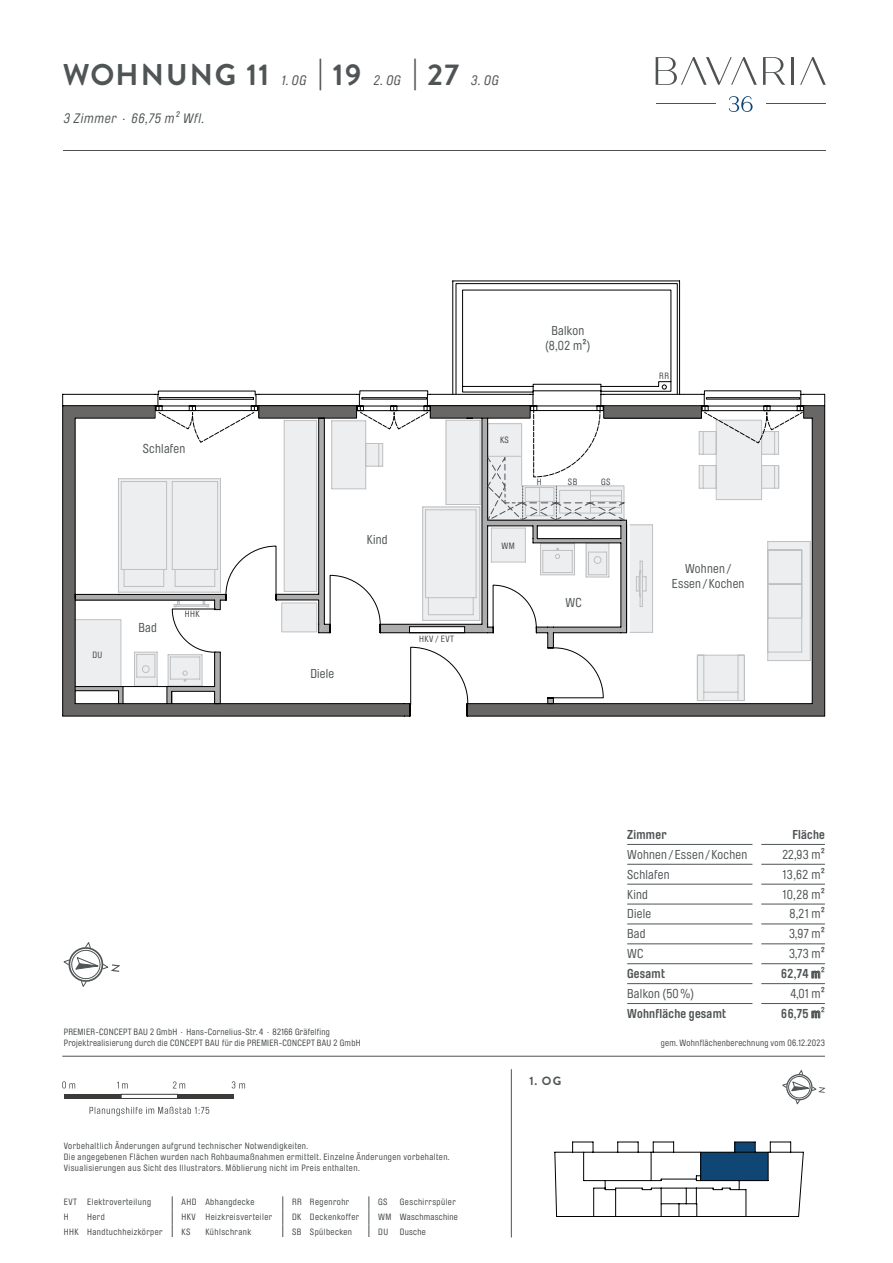
<style>
.page{position:relative;width:893px;height:1263px;background:#fff}
.page>*{position:absolute;margin:0;border:0;box-sizing:border-box;transform-origin:0 0}
.t1{font:700 30px "Brandon Grotesque";letter-spacing:.07em;color:#4f5455}
.t2{font:700 30px "Brandon Grotesque";letter-spacing:.05em;color:#4f5455}
.t3{font:italic 13.5px "Brauer LL";letter-spacing:.05em;color:#4f5455}
.t4{font:12.75px/15.3px "Brauer LL";letter-spacing:.02em;color:#4f5455;text-align:center}
.t5{font:700 12.75px "Brauer LL";letter-spacing:.02em;color:#4f5455}
.t6{font:700 12px "Brandon Grotesque";color:#4f5455}
.t7{font:9px/10.8px "Brauer LL";letter-spacing:.05em;color:#434748}
.t8{font:9px/10.8px "Brauer LL";letter-spacing:.03em;color:#434748}
.s1{font-style:normal}
.s2{font-weight:700}
</style>
<div class="page">
<hr style="left:452px;top:281px;width:1px;height:113px;background:#000">
<hr style="left:679px;top:281px;width:1px;height:113px;background:#000">
<hr style="left:453px;top:281px;width:227px;height:1px;background:#000">
<svg style="left:158px;top:283px;width:643px;height:110px"></svg>
<svg style="left:62px;top:393px;width:763px;height:323px"></svg>
<svg style="left:155px;top:405px;width:649px;height:121px"></svg>
<svg style="left:763px;top:57px;width:22px;height:28px"></svg>
<hr style="left:792px;top:57px;width:2px;height:28px;background:#4f5253">
<svg style="left:656px;top:57px;width:101px;height:28px"></svg>
<svg style="left:800px;top:57px;width:26px;height:28px"></svg>
<svg style="left:729px;top:96px;width:24px;height:16px"></svg>
<hr style="left:656px;top:104px;width:59px;height:1px;background:#4f5253">
<hr style="left:766px;top:104px;width:60px;height:1px;background:#4f5253">
<svg style="left:782px;top:1070px;width:43px;height:34px"></svg>
<hr style="left:62px;top:1056px;width:763px;height:1px;background:#4f5455">
<hr style="left:511px;top:1069px;width:1px;height:168px;background:#4f5455">
<hr style="left:64px;top:1094px;width:57px;height:4px;background:#3b3b3a">
<hr style="left:178px;top:1094px;width:56px;height:4px;background:#3b3b3a">
<div style="left:121px;top:1094px;width:57px;height:4px;border:1px solid #3b3b3a"></div>
<svg style="left:90px;top:1107px;width:119px;height:9px"></svg>
<svg style="left:62px;top:1081px;width:13px;height:7px"></svg>
<svg style="left:117px;top:1081px;width:11px;height:7px"></svg>
<svg style="left:173px;top:1081px;width:12px;height:7px"></svg>
<svg style="left:232px;top:1081px;width:13px;height:7px"></svg>
<svg style="left:64px;top:942px;width:56px;height:44px"></svg>
<svg style="left:172px;top:1196px;width:1px;height:41px"></svg>
<svg style="left:283px;top:1196px;width:1px;height:41px"></svg>
<svg style="left:369px;top:1196px;width:1px;height:41px"></svg>
<hr style="left:627px;top:844px;width:126px;height:1px;background:#4f5455">
<hr style="left:627px;top:864px;width:126px;height:1px;background:#4f5455">
<hr style="left:627px;top:884px;width:126px;height:1px;background:#4f5455">
<hr style="left:627px;top:904px;width:126px;height:1px;background:#4f5455">
<hr style="left:627px;top:924px;width:126px;height:1px;background:#4f5455">
<hr style="left:627px;top:943px;width:126px;height:1px;background:#4f5455">
<hr style="left:627px;top:963px;width:126px;height:1px;background:#4f5455">
<hr style="left:627px;top:983px;width:126px;height:1px;background:#4f5455">
<hr style="left:627px;top:1003px;width:126px;height:1px;background:#4f5455">
<hr style="left:761px;top:844px;width:64px;height:1px;background:#4f5455">
<hr style="left:761px;top:864px;width:64px;height:1px;background:#4f5455">
<hr style="left:761px;top:884px;width:64px;height:1px;background:#4f5455">
<hr style="left:761px;top:904px;width:64px;height:1px;background:#4f5455">
<hr style="left:761px;top:924px;width:64px;height:1px;background:#4f5455">
<hr style="left:761px;top:943px;width:64px;height:1px;background:#4f5455">
<hr style="left:761px;top:963px;width:64px;height:1px;background:#4f5455">
<hr style="left:761px;top:983px;width:64px;height:1px;background:#4f5455">
<hr style="left:761px;top:1003px;width:64px;height:1px;background:#4f5455">
<hr style="left:64px;top:150px;width:762px;height:1px;background:#4f5253">
<svg style="left:554px;top:1142px;width:250px;height:75px"></svg>
<h1 class="t1" style="left:63px;top:58px;width:208px">WOHNUNG 11</h1>
<h2 class="t3" style="left:282px;top:73px;width:26px">1. OG</h2>
<h2 class="t3" style="left:64px;top:111px;width:142px">3 Zimmer <span class="s1">·</span> 66,75 m² Wfl.</h2>
<h1 class="t2" style="left:318px;top:58px;width:45px">| 19</h1>
<h2 class="t3" style="left:374px;top:73px;width:29px">2. OG</h2>
<h1 class="t2" style="left:412px;top:58px;width:48px">| 27</h1>
<h2 class="t3" style="left:471px;top:73px;width:29px">3. OG</h2>
<h3 class="t4" style="left:143px;top:441px;width:44px">Schlafen</h3>
<p class="t7" style="left:92px;top:650px;width:11px">DU</p>
<h3 class="t4" style="left:138px;top:620px;width:20px">Bad</h3>
<p class="t7" style="left:185px;top:609px;width:16px">HHK</p>
<h3 class="t4" style="left:367px;top:533px;width:22px">Kind</h3>
<h3 class="t4" style="left:310px;top:667px;width:25px">Diele</h3>
<p class="t7" style="left:419px;top:634px;width:36px">HKV / EVT</p>
<h3 class="t4" style="left:546px;top:324px;width:46px">Balkon (8,02 m<span class="s2">²</span>)</h3>
<p class="t7" style="left:500px;top:435px;width:10px">KS</p>
<p class="t7" style="left:501px;top:541px;width:15px">WM</p>
<p class="t7" style="left:537px;top:477px;width:6px">H</p>
<p class="t7" style="left:601px;top:477px;width:11px">GS</p>
<p class="t7" style="left:568px;top:477px;width:11px">SB</p>
<h3 class="t4" style="left:566px;top:595px;width:18px">WC</h3>
<p class="t7" style="left:659px;top:371px;width:11px">RR</p>
<h3 class="t4" style="left:672px;top:562px;width:74px">Wohnen /<br>Essen / Kochen</h3>
<h3 class="t5" style="left:627px;top:828px;width:41px">Zimmer</h3>
<h3 class="t5" style="left:792px;top:828px;width:34px">Fläche</h3>
<h3 class="t4" style="left:627px;top:848px;width:122px">Wohnen / Essen / Kochen</h3>
<h3 class="t4" style="left:782px;top:848px;width:44px">22,93 m<span class="s2">²</span></h3>
<h3 class="t4" style="left:627px;top:867px;width:44px">Schlafen</h3>
<h3 class="t4" style="left:783px;top:867px;width:44px">13,62 m<span class="s2">²</span></h3>
<h3 class="t4" style="left:627px;top:887px;width:22px">Kind</h3>
<h3 class="t4" style="left:783px;top:887px;width:44px">10,28 m<span class="s2">²</span></h3>
<h3 class="t4" style="left:627px;top:907px;width:25px">Diele</h3>
<h3 class="t4" style="left:789px;top:907px;width:37px">8,21 m<span class="s2">²</span></h3>
<h3 class="t4" style="left:627px;top:927px;width:20px">Bad</h3>
<h3 class="t4" style="left:789px;top:927px;width:37px">3,97 m<span class="s2">²</span></h3>
<h3 class="t4" style="left:627px;top:947px;width:18px">WC</h3>
<h3 class="t4" style="left:789px;top:947px;width:37px">3,73 m<span class="s2">²</span></h3>
<h3 class="t5" style="left:627px;top:967px;width:39px">Gesamt</h3>
<h3 class="t5" style="left:781px;top:967px;width:45px">62,74 m²</h3>
<h3 class="t4" style="left:627px;top:987px;width:68px">Balkon (50 %)</h3>
<h3 class="t4" style="left:790px;top:987px;width:36px">4,01 m<span class="s2">²</span></h3>
<h3 class="t5" style="left:627px;top:1007px;width:100px">Wohnfläche gesamt</h3>
<h3 class="t5" style="left:781px;top:1007px;width:45px">66,75 m²</h3>
<p class="t8" style="left:64px;top:1027px;width:298px">PREMIER-CONCEPT BAU 2 GmbH · Hans-Cornelius-Str. 4 · 82166 Gräfelfing<br>Projektrealisierung durch die CONCEPT BAU für die PREMIER-CONCEPT BAU 2 GmbH</p>
<p class="t8" style="left:661px;top:1037px;width:166px">gem. Wohnflächenberechnung vom 06.12.2023</p>
<p class="t7" style="left:64px;top:1141px;width:387px">Vorbehaltlich Änderungen aufgrund technischer Notwendigkeiten.<br>Die angegebenen Flächen wurden nach Rohbaumaßnahmen ermittelt. Einzelne Änderungen vorbehalten.<br>Visualisierungen aus Sicht des Illustrators. Möblierung nicht im Preis enthalten.</p>
<p class="t7" style="left:64px;top:1197px;width:89px">EVT Elektroverteilung</p>
<p class="t7" style="left:182px;top:1197px;width:74px">AHD Abhangdecke</p>
<p class="t7" style="left:292px;top:1197px;width:59px">RR Regenrohr</p>
<p class="t7" style="left:378px;top:1197px;width:11px">GS</p>
<p class="t7" style="left:400px;top:1197px;width:57px">Geschirrspüler</p>
<p class="t7" style="left:64px;top:1211px;width:6px">H</p>
<p class="t7" style="left:87px;top:1211px;width:19px">Herd</p>
<p class="t7" style="left:182px;top:1211px;width:92px">HKV Heizkreisverteiler</p>
<p class="t7" style="left:292px;top:1211px;width:69px">DK Deckenkoffer</p>
<p class="t8" style="left:378px;top:1211px;width:81px">WM Waschmaschine</p>
<p class="t7" style="left:64px;top:1227px;width:100px">HHK Handtuchheizkörper</p>
<p class="t7" style="left:182px;top:1227px;width:10px">KS</p>
<p class="t7" style="left:205px;top:1227px;width:47px">Kühlschrank</p>
<p class="t7" style="left:292px;top:1227px;width:62px">SB Spülbecken</p>
<p class="t7" style="left:378px;top:1227px;width:11px">DU</p>
<p class="t7" style="left:400px;top:1227px;width:28px">Dusche</p>
<h3 class="t6" style="left:529px;top:1074px;width:33px">1. OG</h3>
</div>
